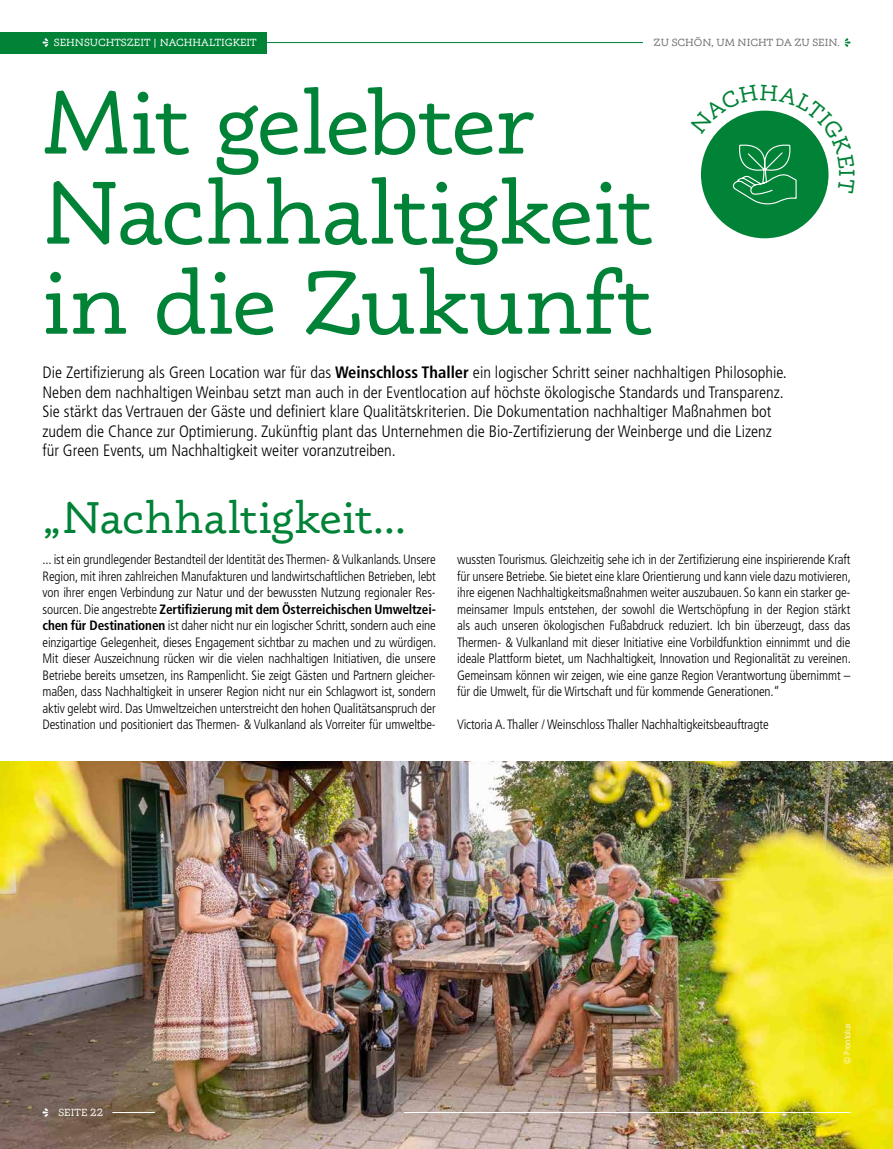
<style>
.page{position:relative;width:893px;height:1149px;background:#fff}
.page>*{position:absolute;margin:0;border:0;box-sizing:border-box;transform-origin:0 0}
.t1{font:90px/90px "Phoreus Cherokee";letter-spacing:-.015em;color:#008237}
.t2{font:45px "Phoreus Cherokee";letter-spacing:-.005em;color:#008237}
.t3{font:300 condensed 16.5px/19.5px "Frutiger LT Pro";color:#000}
.t4{font:300 condensed 13.5px/16.5px "Frutiger LT Pro";letter-spacing:-.01em;color:#000;text-align:justify}
.t5{font:10.5px "Phoreus Cherokee";color:#fff}
.t6{font:10.5px "Phoreus Cherokee";color:#706f6f}
.t7{font:300 condensed 9px "Frutiger LT Pro";color:#fff}
.s1{font-weight:700}
</style>
<div class="page">
<img style="left:0;top:761px;width:893px;height:387px">
<div style="left:701px;top:111px;width:127px;height:127px;background:#008237;border-radius:50%"></div>
<div style="left:0;top:32px;width:267px;height:21px;background:#008237"></div>
<svg style="left:43px;top:38px;width:6px;height:9px"></svg>
<hr style="left:267px;top:42px;width:376px;height:1px;background:#008237">
<svg style="left:844px;top:38px;width:6px;height:9px"></svg>
<hr style="left:112px;top:1111px;width:43px;height:1px;background:#fff">
<svg style="left:43px;top:1107px;width:6px;height:9px"></svg>
<hr style="left:404px;top:1111px;width:446px;height:1px;background:#fff">
<svg style="left:701px;top:110px;width:128px;height:96px"></svg>
<p class="t5" style="left:54px;top:36px;width:204px">SEHNSUCHTSZEIT | NACHHALTIGKEIT</p>
<p class="t6" style="left:654px;top:36px;width:188px">ZU SCHÖN, UM NICHT DA ZU SEIN.</p>
<h1 class="t1" style="left:42px;top:78px;width:612px">Mit gelebter<br>Nachhaltigkeit in die Zukunft</h1>
<p class="t3" style="left:43px;top:362px;width:746px">Die Zertifizierung als Green Location war für das <span class="s1">Weinschloss Thaller</span> ein logischer Schritt seiner nachhaltigen Philosophie.<br>Neben dem nachhaltigen Weinbau setzt man auch in der Eventlocation auf höchste ökologische Standards und Transparenz.<br>Sie stärkt das Vertrauen der Gäste und definiert klare Qualitätskriterien. Die Dokumentation nachhaltiger Maßnahmen bot zudem die Chance zur Optimierung. Zukünftig plant das Unternehmen die Bio-Zertifizierung der Weinberge und die Lizenz für Green Events, um Nachhaltigkeit weiter voranzutreiben.</p>
<h2 class="t2" style="left:43px;top:491px;width:365px">„Nachhaltigkeit...</h2>
<p class="t4" style="left:43px;top:551px;width:395px">... ist ein grundlegender Bestandteil der Identität des Thermen- &amp; Vulkanlands. Unsere Region, mit ihren zahlreichen Manufakturen und landwirtschaftlichen Betrieben, lebt von ihrer engen Verbindung zur Natur und der bewussten Nutzung regionaler Res&shy;sourcen. Die angestrebte <span class="s1">Zertifizierung mit dem Österreichischen Umweltzei&shy;chen für Destinationen</span> ist daher nicht nur ein logischer Schritt, sondern auch eine einzigartige Gelegenheit, dieses Engagement sichtbar zu machen und zu würdigen.<br>Mit dieser Auszeichnung rücken wir die vielen nachhaltigen Initiativen, die unsere Betriebe bereits umsetzen, ins Rampenlicht. Sie zeigt Gästen und Partnern gleicher&shy;maßen, dass Nachhaltigkeit in unserer Region nicht nur ein Schlagwort ist, sondern aktiv gelebt wird. Das Umweltzeichen unterstreicht den hohen Qualitätsanspruch der Destination und positioniert das Thermen- &amp; Vulkanland als Vorreiter für umweltbe-</p>
<p class="t4" style="left:457px;top:551px;width:395px">wussten Tourismus. Gleichzeitig sehe ich in der Zertifizierung eine inspirierende Kraft für unsere Betriebe. Sie bietet eine klare Orientierung und kann viele dazu motivieren, ihre eigenen Nachhaltigkeitsmaßnahmen weiter auszubauen. So kann ein starker ge&shy;meinsamer Impuls entstehen, der sowohl die Wertschöpfung in der Region stärkt als auch unseren ökologischen Fußabdruck reduziert. Ich bin überzeugt, dass das Thermen- &amp; Vulkanland mit dieser Initiative eine Vorbildfunktion einnimmt und die ideale Plattform bietet, um Nachhaltigkeit, Innovation und Regionalität zu vereinen.<br>Gemeinsam können wir zeigen, wie eine ganze Region Verantwortung übernimmt – für die Umwelt, für die Wirtschaft und für kommende Generationen.“</p>
<p class="t4" style="left:457px;top:716px;width:313px">Victoria A. Thaller / Weinschloss Thaller Nachhaltigkeitsbeauftragte</p>
<p class="t5" style="left:58px;top:1106px;width:46px">SEITE 22</p>
<p class="t7" style="left:842px;top:1063px;width:42px;rotate:-90deg">© Prontolux</p>
</div>
